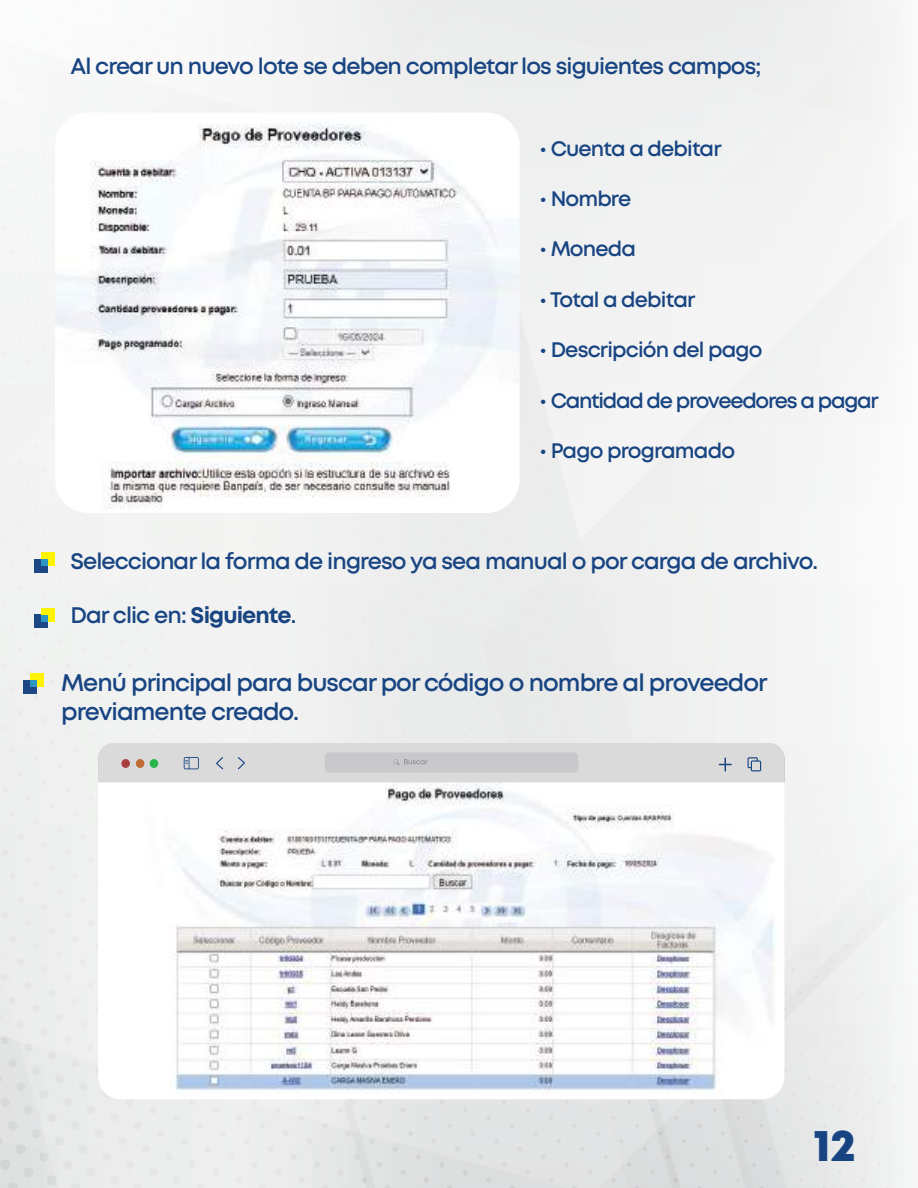
<style>
.page{position:relative;width:918px;height:1188px;background:#fff}
.page>*{position:absolute;margin:0;border:0;box-sizing:border-box;transform-origin:0 0}
.t1{font:800 45px "Mont";color:#184582}
.t2{font:600 24px/28.8px "Mont";letter-spacing:-.04em;color:#184582}
.t3{font:600 22.5px "Mont";letter-spacing:-.04em;color:#184582}
.t4{font:600 21px "Mont";letter-spacing:-.04em;color:#184582}
.t5{font:600 21px "Mont";letter-spacing:-.06em;color:#184582}
.s1{font-weight:700}
</style>
<div class="page">
<img style="left:0;top:0;width:918px;height:1188px">
<div style="left:35px;top:559px;width:13px;height:14px;background:#1c4684"></div>
<div style="left:41px;top:552px;width:14px;height:14px;background:#fff300"></div>
<div style="left:41px;top:559px;width:7px;height:7px;background:#2d95c1"></div>
<div style="left:35px;top:615px;width:13px;height:13px;background:#1c4684"></div>
<div style="left:41px;top:608px;width:14px;height:13px;background:#fff300"></div>
<div style="left:41px;top:615px;width:7px;height:6px;background:#2d95c1"></div>
<img style="left:55px;top:112px;width:465px;height:401px">
<div style="left:23px;top:680px;width:14px;height:13px;background:#1c4684"></div>
<div style="left:30px;top:673px;width:14px;height:14px;background:#fff300"></div>
<div style="left:30px;top:680px;width:7px;height:7px;background:#2d95c1"></div>
<svg style="left:0;top:710px;width:784px;height:154px"></svg>
<div style="left:121px;top:759px;width:9px;height:9px;background:#a83f3f;border-radius:50%"></div>
<div style="left:136px;top:759px;width:8px;height:9px;background:#c06b35;border-radius:50%"></div>
<div style="left:150px;top:759px;width:8px;height:9px;background:#25b548;border-radius:50%"></div>
<svg style="left:216px;top:757px;width:9px;height:12px"></svg>
<svg style="left:238px;top:757px;width:11px;height:12px"></svg>
<div style="left:325px;top:752px;width:253px;height:21px;background:#c9c8cb;border-radius:5px"></div>
<svg style="left:719px;top:757px;width:13px;height:15px"></svg>
<svg style="left:745px;top:750px;width:26px;height:26px"></svg>
<svg style="left:175px;top:741px;width:27px;height:28px"></svg>
<svg style="left:386px;top:750px;width:34px;height:15px"></svg>
<svg style="left:421px;top:760px;width:7px;height:5px"></svg>
<img style="left:98px;top:782px;width:686px;height:317px">
<p class="t3" style="left:70px;top:51px;width:693px">Al crear un nuevo lote se deben completar los siguientes campos;</p>
<p class="t4" style="left:539px;top:135px;width:184px">• Cuenta a debitar</p>
<p class="t4" style="left:539px;top:185px;width:93px">• Nombre</p>
<p class="t4" style="left:539px;top:236px;width:98px">• Moneda</p>
<p class="t4" style="left:539px;top:286px;width:157px">• Total a debitar</p>
<p class="t4" style="left:539px;top:336px;width:225px">• Descripción del pago</p>
<p class="t5" style="left:539px;top:387px;width:341px">• Cantidad de proveedores a pagar</p>
<p class="t4" style="left:539px;top:437px;width:197px">• Pago programado</p>
<p class="t3" style="left:70px;top:547px;width:749px">Seleccionar la forma de ingreso ya sea manual o por carga de archivo.</p>
<p class="t3" style="left:70px;top:601px;width:228px">Dar clic en: <span class="s1">Siguiente</span>.</p>
<p class="t2" style="left:61px;top:668px;width:708px">Menú principal para buscar por código o nombre al proveedor previamente creado.</p>
<h1 class="t1" style="left:813px;top:1116px;width:44px">12</h1>
</div>
